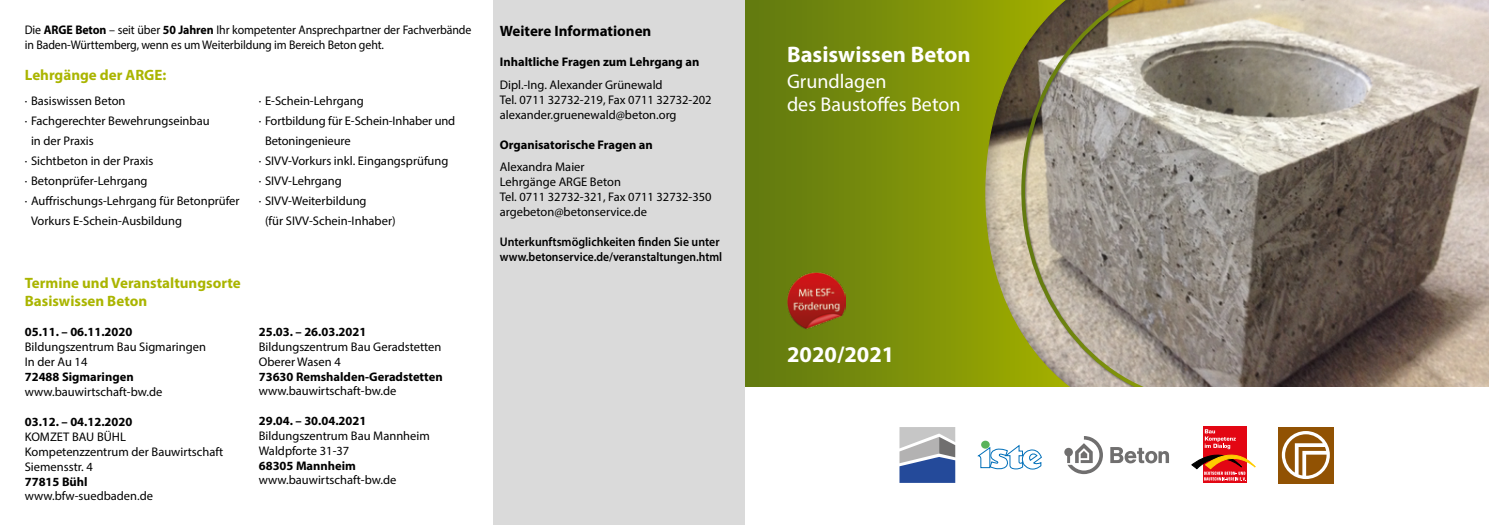
<style>
.page{position:relative;width:1489px;height:525px;background:#fff}
.page>*{position:absolute;margin:0;border:0;box-sizing:border-box;transform-origin:0 0}
.t1{font:700 22.5px "Myriad Pro";color:#fff}
.t2{font:20px/22.5px "Myriad Pro";color:#fff}
.t3{font:700 15px/18px "Myriad Pro";color:#aab500}
.t4{font:700 15px "Myriad Pro";color:#000}
.t5{font:12.5px/15px "Myriad Pro";color:#000}
.t6{font:700 12.5px "Myriad Pro";color:#000}
.t7{font:12.5px/15px "Myriad Pro";color:#000;scale:.95 1}
.t8{font:600 12.5px/15px "Myriad Pro";color:#000;scale:.95 1}
.s1{font-weight:700}
</style>
<div class="page">
<img style="left:1215px;top:0;width:273px;height:387px">
<svg style="left:744px;top:0;width:275px;height:387px;background:#81931e"></svg>
<svg style="left:1019px;top:0;width:196px;height:387px;background:#a09986"></svg>
<svg style="left:899px;top:427px;width:56px;height:55px;background:#8593b2"></svg>
<svg style="left:981px;top:440px;width:8px;height:8px"></svg>
<svg style="left:978px;top:444px;width:63px;height:25px"></svg>
<svg style="left:1203px;top:426px;width:43px;height:56px"></svg>
<svg style="left:1191px;top:429px;width:64px;height:51px"></svg>
<div style="left:1277px;top:427px;width:56px;height:56px;background:#915203"></div>
<svg style="left:1281px;top:431px;width:48px;height:48px"></svg>
<svg style="left:1064px;top:436px;width:38px;height:38px"></svg>
<svg style="left:1110px;top:447px;width:58px;height:16px"></svg>
<div style="left:493px;top:0;width:251px;height:524px;background:#dadada"></div>
<img style="left:787px;top:272px;width:58px;height:57px">
<p class="t7" style="left:25px;top:22px;width:471px">Die <span class="s1">ARGE Beton</span> – seit über <span class="s1">50 Jahren</span> Ihr kompetenter Ansprechpartner der Fachverbände in Baden-Württemberg, wenn es um Weiterbildung im Bereich Beton geht.</p>
<p class="t3" style="left:25px;top:65px;width:143px">Lehrgänge der ARGE:</p>
<p class="t5" style="left:25px;top:93px;width:102px">· Basiswissen Beton</p>
<p class="t5" style="left:25px;top:113px;width:186px">· Fachgerechter Bewehrungseinbau</p>
<p class="t5" style="left:31px;top:133px;width:64px">in der Praxis</p>
<p class="t5" style="left:25px;top:153px;width:130px">· Sichtbeton in der Praxis</p>
<p class="t5" style="left:25px;top:173px;width:124px">· Betonprüfer-Lehrgang</p>
<p class="t5" style="left:25px;top:193px;width:216px">· Auffrischungs-Lehrgang für Betonprüfer</p>
<p class="t5" style="left:31px;top:213px;width:152px">Vorkurs E-Schein-Ausbildung</p>
<p class="t5" style="left:259px;top:93px;width:106px">· E-Schein-Lehrgang</p>
<p class="t5" style="left:259px;top:113px;width:198px">· Fortbildung für E-Schein-Inhaber und</p>
<p class="t5" style="left:265px;top:133px;width:87px">Betoningenieure</p>
<p class="t5" style="left:259px;top:153px;width:191px">· SIVV-Vorkurs inkl. Eingangsprüfung</p>
<p class="t5" style="left:259px;top:173px;width:85px">· SIVV-Lehrgang</p>
<p class="t5" style="left:259px;top:193px;width:109px">· SIVV-Weiterbildung</p>
<p class="t5" style="left:265px;top:213px;width:132px">(für SIVV-Schein-Inhaber)</p>
<p class="t3" style="left:25px;top:273px;width:217px">Termine und Veranstaltungsorte<br>Basiswissen Beton</p>
<p class="t6" style="left:25px;top:324px;width:109px">05.11. – 06.11.2020</p>
<p class="t5" style="left:25px;top:339px;width:183px">Bildungszentrum Bau Sigmaringen<br>In der Au 14</p>
<p class="t6" style="left:25px;top:369px;width:110px">72488 Sigmaringen</p>
<p class="t5" style="left:25px;top:383px;width:139px">www.bauwirtschaft-bw.de</p>
<p class="t6" style="left:25px;top:413px;width:109px">03.12. – 04.12.2020</p>
<p class="t5" style="left:25px;top:428px;width:200px">KOMZET BAU BÜHL<br>Kompetenzzentrum der Bauwirtschaft<br>Siemensstr. 4</p>
<p class="t6" style="left:25px;top:473px;width:64px">77815 Bühl</p>
<p class="t5" style="left:25px;top:488px;width:130px">www.bfw-suedbaden.de</p>
<p class="t6" style="left:259px;top:323px;width:109px">25.03. – 26.03.2021</p>
<p class="t5" style="left:259px;top:338px;width:184px">Bildungszentrum Bau Geradstetten<br>Oberer Wasen 4</p>
<p class="t6" style="left:259px;top:368px;width:185px">73630 Remshalden-Geradstetten</p>
<p class="t5" style="left:259px;top:383px;width:139px">www.bauwirtschaft-bw.de</p>
<p class="t6" style="left:259px;top:412px;width:109px">29.04. – 30.04.2021</p>
<p class="t5" style="left:259px;top:427px;width:172px">Bildungszentrum Bau Mannheim<br>Waldpforte 31-37</p>
<p class="t6" style="left:259px;top:457px;width:99px">68305 Mannheim</p>
<p class="t5" style="left:259px;top:472px;width:139px">www.bauwirtschaft-bw.de</p>
<p class="t4" style="left:500px;top:21px;width:153px">Weitere Informationen</p>
<p class="t6" style="left:500px;top:54px;width:201px">Inhaltliche Fragen zum Lehrgang an</p>
<p class="t5" style="left:500px;top:77px;width:213px">Dipl.-Ing. Alexander Grünewald<br>Tel. 0711 32732-219, Fax 0711 32732-202 alexander.gruenewald@beton.org</p>
<p class="t6" style="left:500px;top:136px;width:154px">Organisatorische Fragen an</p>
<p class="t5" style="left:500px;top:159px;width:213px">Alexandra Maier<br>Lehrgänge ARGE Beton<br>Tel. 0711 32732-321, Fax 0711 32732-350 argebeton@betonservice.de</p>
<p class="t8" style="left:500px;top:234px;width:236px">Unterkunftsmöglichkeiten finden Sie unter www.betonservice.de/veranstaltungen.html</p>
<h1 class="t1" style="left:787px;top:40px;width:185px">Basiswissen Beton</h1>
<h2 class="t2" style="left:787px;top:70px;width:175px">Grundlagen<br>des Baustoffes Beton</h2>
<h1 class="t1" style="left:787px;top:340px;width:109px">2020/2021</h1>
</div>
